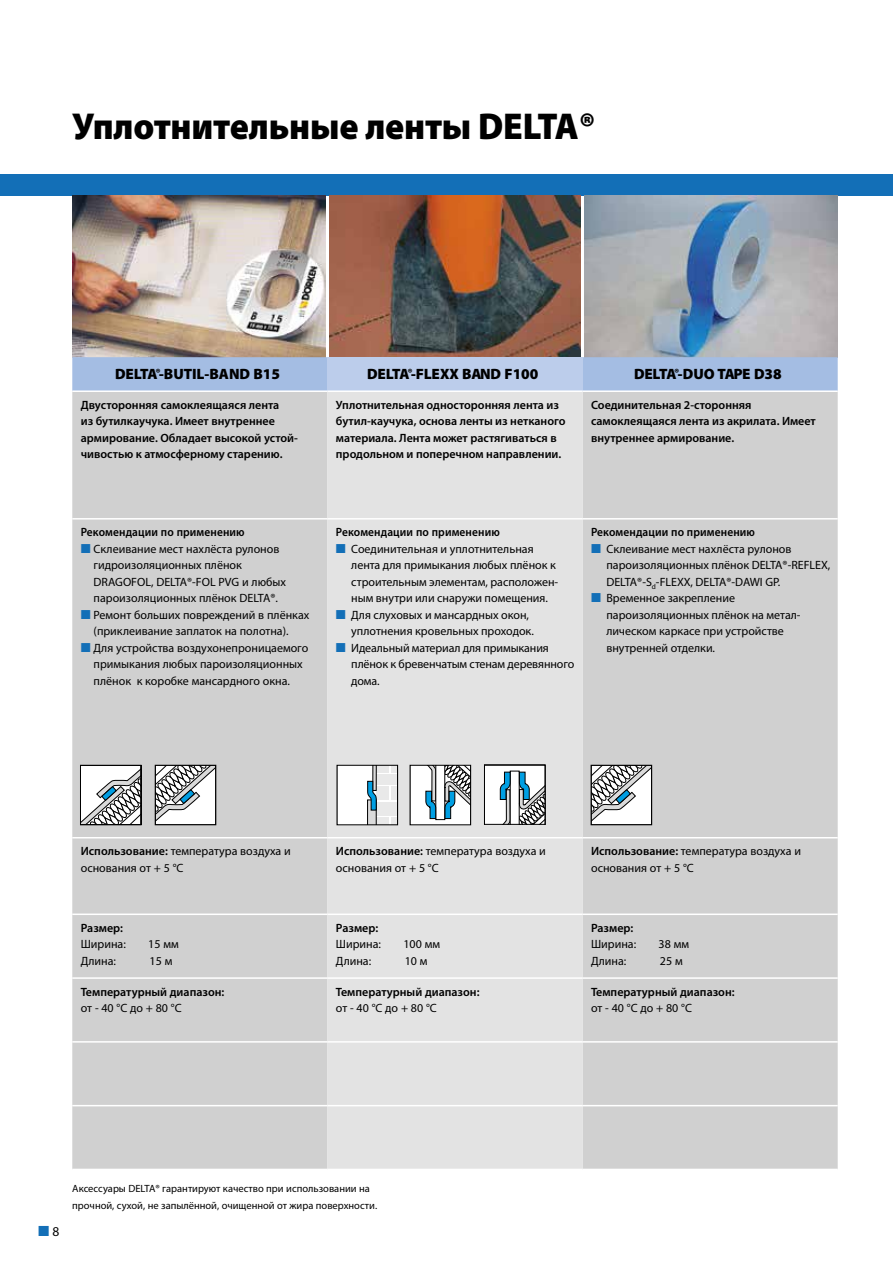
<style>
.page{position:relative;width:893px;height:1263px;background:#fff}
.page>*{position:absolute;margin:0;border:0;box-sizing:border-box;transform-origin:0 0}
.t1{font:900 37.5px "Myriad Pro Doerken";letter-spacing:-.005em;color:#000;scale:.95 1}
.t2{font:900 15px "Delta Myriad Pro";color:#000}
.t3{font:13.5px "Myriad Pro Doerken";color:#136fb7}
.t4{font:12px/16.5px "Myriad Pro Doerken";color:#000}
.t5{font:600 12px/16.5px "Myriad Pro Doerken";color:#000}
.t6{font:600 12px "Myriad Pro Doerken";color:#000;scale:.95 1}
.t7{font:10.5px/16.5px "Myriad Pro Doerken";color:#000}
.s1{font-family:"Myriad Pro Doerken"}
.s2{font-weight:700;color:#136fb7}
.s3{font-weight:600;color:#136fb7}
.s4{font-weight:600}
.s5{color:#000}
</style>
<div class="page">
<div style="left:0;top:174px;width:893px;height:22px;background:#136fb7"></div>
<img style="left:72px;top:196px;width:253px;height:161px">
<img style="left:330px;top:196px;width:250px;height:161px">
<img style="left:585px;top:196px;width:253px;height:161px">
<div style="left:72px;top:357px;width:766px;height:33px;background:#a4bde3"></div>
<div style="left:327px;top:357px;width:256px;height:34px;background:#bccdeb"></div>
<div style="left:72px;top:392px;width:766px;height:777px;background:#d0d0d0"></div>
<div style="left:327px;top:392px;width:256px;height:777px;background:#e3e3e3"></div>
<hr style="left:327px;top:390px;width:256px;height:2px;background:#fff">
<hr style="left:72px;top:518px;width:255px;height:1px;background:#fff">
<hr style="left:327px;top:518px;width:256px;height:1px;background:#fff">
<hr style="left:583px;top:518px;width:255px;height:1px;background:#fff">
<hr style="left:72px;top:837px;width:255px;height:1px;background:#fff">
<hr style="left:327px;top:837px;width:256px;height:1px;background:#fff">
<hr style="left:583px;top:837px;width:255px;height:1px;background:#fff">
<hr style="left:72px;top:913px;width:255px;height:2px;background:#fff">
<hr style="left:327px;top:913px;width:256px;height:2px;background:#fff">
<hr style="left:583px;top:913px;width:255px;height:2px;background:#fff">
<hr style="left:72px;top:977px;width:255px;height:2px;background:#fff">
<hr style="left:327px;top:977px;width:256px;height:2px;background:#fff">
<hr style="left:583px;top:977px;width:255px;height:2px;background:#fff">
<hr style="left:72px;top:1041px;width:255px;height:1px;background:#fff">
<hr style="left:327px;top:1041px;width:256px;height:1px;background:#fff">
<hr style="left:583px;top:1041px;width:255px;height:1px;background:#fff">
<hr style="left:72px;top:1105px;width:255px;height:1px;background:#fff">
<hr style="left:327px;top:1105px;width:256px;height:1px;background:#fff">
<hr style="left:583px;top:1105px;width:255px;height:1px;background:#fff">
<svg style="left:82px;top:767px;width:57px;height:56px"></svg>
<div style="left:80px;top:765px;width:61px;height:60px;border:1px solid #000"></div>
<svg style="left:157px;top:767px;width:57px;height:56px"></svg>
<div style="left:155px;top:765px;width:61px;height:60px;border:1px solid #000"></div>
<svg style="left:593px;top:767px;width:57px;height:56px"></svg>
<div style="left:591px;top:765px;width:61px;height:60px;border:1px solid #000"></div>
<svg style="left:339px;top:767px;width:57px;height:56px"></svg>
<div style="left:337px;top:765px;width:61px;height:60px;border:1px solid #000"></div>
<svg style="left:412px;top:767px;width:57px;height:56px"></svg>
<div style="left:410px;top:765px;width:61px;height:60px;border:1px solid #000"></div>
<svg style="left:486px;top:767px;width:57px;height:55px"></svg>
<div style="left:484px;top:765px;width:61px;height:59px;border:1px solid #000"></div>
<h1 class="t1" style="left:72px;top:101px;width:553px">Уплотнительные ленты DELTA®</h1>
<p class="t2" style="left:115px;top:364px;width:166px">DELTA®-BUTIL<span class="s1">-BAND B15</span></p>
<p class="t2" style="left:367px;top:364px;width:173px">DELTA®-FLEXX BAND F100</p>
<p class="t2" style="left:634px;top:364px;width:149px">DELTA®-DUO TAPE D38</p>
<p class="t5" style="left:81px;top:396px;width:219px">Двусторонняя самоклеящаяся лента<br>из бутилкаучука. Имеет внутреннее армирование. Обладает высокой устой&shy;чивостью к атмосферному старению.</p>
<p class="t5" style="left:336px;top:396px;width:231px">Уплотнительная односторонняя лента из бутил-каучука, основа ленты из нетканого материала. Лента может растягиваться в продольном и поперечном направлении.</p>
<p class="t5" style="left:591px;top:396px;width:226px">Соединительная 2-сторонняя самоклеящаяся лента из акрилата. Имеет внутреннее армирование.</p>
<p class="t6" style="left:81px;top:525px;width:174px">Рекомендации по применению</p>
<p class="t4" style="left:94px;top:540px;width:194px;text-indent:-13px"><span class="s2">■</span> Склеивание мест нахлёста рулонов гидроизоляционных плёнок<br>DRAGOFOL, DELTA®-FOL PVG и любых пароизоляционных плёнок DELTA®.</p>
<p class="t4" style="left:94px;top:606px;width:217px;text-indent:-13px"><span class="s2">■</span> Ремонт больших повреждений в плёнках (приклеивание заплаток на полотна).</p>
<p class="t4" style="left:94px;top:639px;width:216px;text-indent:-13px"><span class="s2">■</span> Для устройства воздухонепроницаемого примыкания любых пароизоляционных плёнок к коробке мансардного окна.</p>
<p class="t6" style="left:336px;top:525px;width:174px">Рекомендации по применению</p>
<p class="t4" style="left:351px;top:540px;width:209px;text-indent:-15px"><span class="s3">■</span> Соединительная и уплотнительная лента для примыкания любых плёнок к строительным элементам, расположен&shy;ным внутри или снаружи помещения.</p>
<p class="t4" style="left:351px;top:606px;width:184px;text-indent:-15px"><span class="s3">■</span> Для слуховых и мансардных окон, уплотнения кровельных проходок.</p>
<p class="t4" style="left:351px;top:639px;width:224px;text-indent:-15px"><span class="s3">■</span> Идеальный материал для примыкания плёнок к бревенчатым стенам деревянного дома.</p>
<p class="t6" style="left:591px;top:525px;width:174px">Рекомендации по применению</p>
<p class="t4" style="left:606px;top:540px;width:226px;text-indent:-15px"><span class="s3">■</span> Склеивание мест нахлёста рулонов пароизоляционных плёнок DELTA®-REFLEX,<br>DELTA®-S<sub>d</sub>-FLEXX, DELTA®-DAWI GP.</p>
<p class="t4" style="left:606px;top:590px;width:196px;text-indent:-15px"><span class="s3">■</span> Временное закрепление пароизоляционных плёнок на метал&shy;лическом каркасе при устройстве внутренней отделки.</p>
<p class="t4" style="left:81px;top:843px;width:211px"><span class="s4">Использование:</span> температура воздуха и основания от + 5 °C</p>
<p class="t4" style="left:336px;top:843px;width:211px"><span class="s4">Использование:</span> температура воздуха и основания от + 5 °C</p>
<p class="t4" style="left:591px;top:843px;width:211px"><span class="s4">Использование:</span> температура воздуха и основания от + 5 °C</p>
<p class="t5" style="left:81px;top:919px;width:44px">Размер:</p>
<p class="t4" style="left:81px;top:936px;width:47px">Ширина:</p>
<p class="t4" style="left:148px;top:936px;width:32px">15 мм</p>
<p class="t4" style="left:81px;top:952px;width:37px">Длина:</p>
<p class="t4" style="left:150px;top:952px;width:24px">15 м</p>
<p class="t5" style="left:81px;top:983px;width:145px">Температурный диапазон:</p>
<p class="t4" style="left:81px;top:999px;width:102px">от - 40 °C до + 80 °C</p>
<p class="t5" style="left:336px;top:919px;width:44px">Размер:</p>
<p class="t4" style="left:336px;top:936px;width:47px">Ширина:</p>
<p class="t4" style="left:403px;top:936px;width:38px">100 мм</p>
<p class="t4" style="left:336px;top:952px;width:37px">Длина:</p>
<p class="t4" style="left:405px;top:952px;width:24px">10 м</p>
<p class="t5" style="left:336px;top:983px;width:145px">Температурный диапазон:</p>
<p class="t4" style="left:336px;top:999px;width:102px">от - 40 °C до + 80 °C</p>
<p class="t5" style="left:591px;top:919px;width:44px">Размер:</p>
<p class="t4" style="left:591px;top:936px;width:47px">Ширина:</p>
<p class="t4" style="left:659px;top:936px;width:32px">38 мм</p>
<p class="t4" style="left:591px;top:952px;width:37px">Длина:</p>
<p class="t4" style="left:660px;top:952px;width:24px">25 м</p>
<p class="t5" style="left:591px;top:983px;width:145px">Температурный диапазон:</p>
<p class="t4" style="left:591px;top:999px;width:102px">от - 40 °C до + 80 °C</p>
<p class="t3" style="left:38px;top:1223px;width:23px">■ <span class="s5">8</span></p>
<p class="t7" style="left:72px;top:1180px;width:306px">Аксессуары DELTA® гарантируют качество при использовании на прочной, сухой, не запылённой, очищенной от жира поверхности.</p>
</div>
